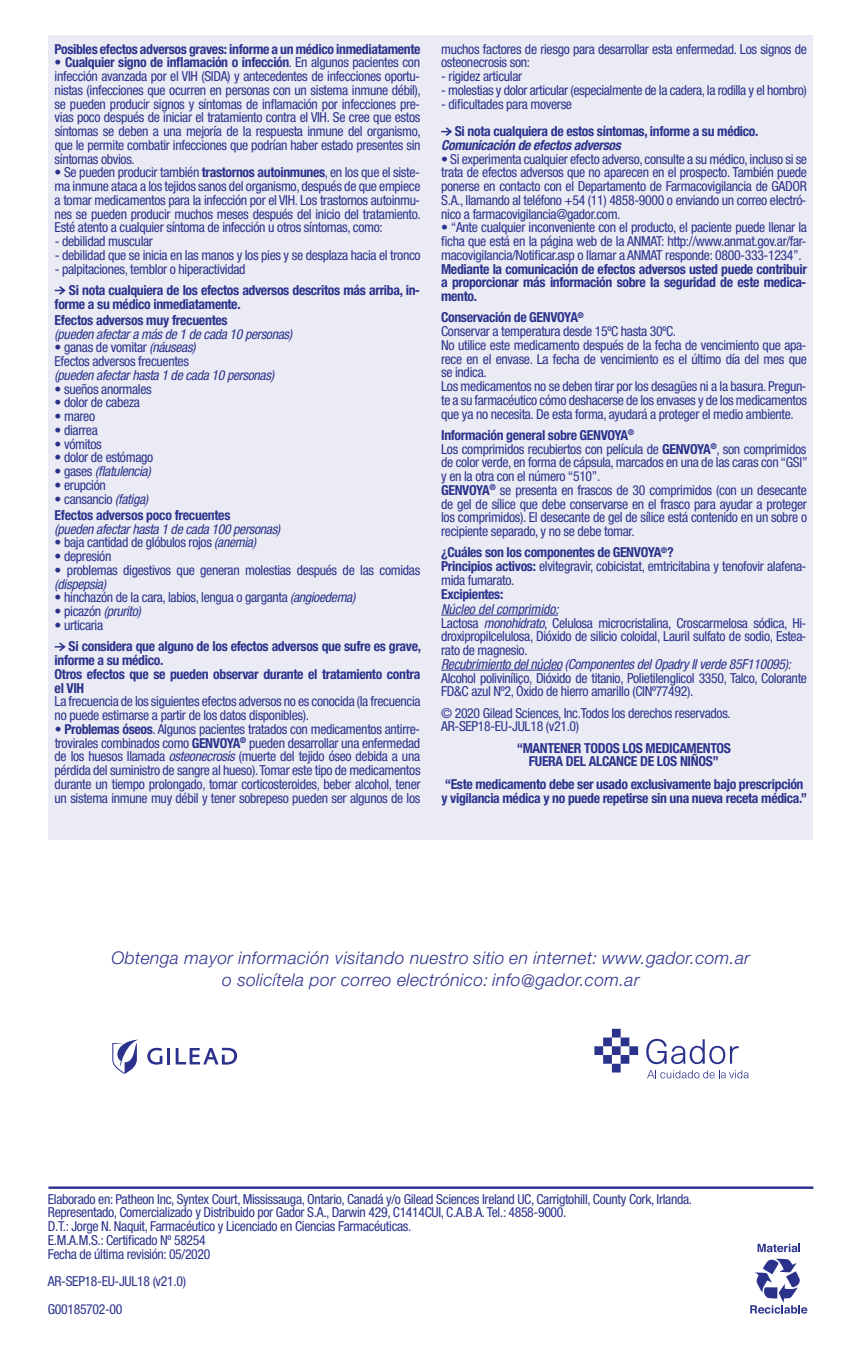
<style>
.page{position:relative;width:851px;height:1347px;background:#fff}
.page>*{position:absolute;margin:0;border:0;box-sizing:border-box;transform-origin:0 0}
.t1{font:italic 300 17.5px/22.5px "Helvetica Neue LT Pro";letter-spacing:.02em;color:#2b328c;text-align:center}
.t2{font:condensed 13.75px/13.8px "Helvetica Neue LT Pro";letter-spacing:-.025em;color:#2b328c}
.t3{font:700 condensed 13.75px/13.8px "Helvetica Neue LT Pro";letter-spacing:-.025em;color:#2b328c}
.t4{font:italic condensed 13.75px "Helvetica Neue LT Pro";letter-spacing:-.025em;color:#2b328c}
.t5{font:italic 700 condensed 13.75px "Helvetica Neue LT Pro";letter-spacing:-.025em;color:#2b328c}
.s1{font-weight:700}
.s2{font-style:italic}
.s3{font-style:normal}
.s4{font-weight:400}
.s5{font-weight:400;font-style:italic}
</style>
<div class="page">
<div style="left:48px;top:35px;width:764px;height:805px;background:#eaebf4"></div>
<svg style="left:55px;top:286px;width:11px;height:9px"></svg>
<svg style="left:55px;top:642px;width:11px;height:9px"></svg>
<hr style="left:441px;top:614px;width:117px;height:1px;background:#2b328c">
<hr style="left:441px;top:669px;width:120px;height:1px;background:#2b328c">
<svg style="left:441px;top:127px;width:11px;height:9px"></svg>
<svg style="left:757px;top:1243px;width:43px;height:9px"></svg>
<svg style="left:750px;top:1258px;width:57px;height:55px"></svg>
<hr style="left:48px;top:1186px;width:765px;height:2px;background:#2b328c">
<svg style="left:147px;top:1047px;width:15px;height:17px"></svg>
<hr style="left:167px;top:1048px;width:3px;height:16px;background:#2b328c">
<svg style="left:176px;top:1047px;width:61px;height:17px"></svg>
<svg style="left:112px;top:1039px;width:26px;height:34px"></svg>
<svg style="left:594px;top:1028px;width:44px;height:44px"></svg>
<svg style="left:647px;top:1070px;width:101px;height:8px"></svg>
<svg style="left:646px;top:1038px;width:92px;height:26px"></svg>
<p class="t3" style="left:55px;top:42px;width:367px">Posibles efectos adversos graves: informe a un médico inmediatamente</p>
<p class="t2" style="left:55px;top:55px;width:368px;text-align:justify">• <span class="s1">Cualquier signo de inflamación o infección</span>. En algunos pacientes con infección avanzada por el VIH (SIDA) y antecedentes de infecciones oportu&shy;nistas (infecciones que ocurren en personas con un sistema inmune débil), se pueden producir signos y síntomas de inflamación por infecciones pre&shy;vias poco después de iniciar el tratamiento contra el VIH. Se cree que estos síntomas se deben a una mejoría de la respuesta inmune del organismo, que le permite combatir infecciones que podrían haber estado presentes sin síntomas obvios.</p>
<p class="t2" style="left:55px;top:165px;width:367px;text-align:justify">• Se pueden producir también <span class="s1">trastornos autoinmunes</span>, en los que el siste&shy;ma inmune ataca a los tejidos sanos del organismo, después de que empiece a tomar medicamentos para la infección por el VIH. Los trastornos autoinmu&shy;nes se pueden producir muchos meses después del inicio del tratamiento.<br>Esté atento a cualquier síntoma de infección u otros síntomas, como:</p>
<p class="t2" style="left:55px;top:234px;width:100px">- debilidad muscular</p>
<p class="t2" style="left:55px;top:248px;width:367px">- debilidad que se inicia en las manos y los pies y se desplaza hacia el tronco</p>
<p class="t2" style="left:55px;top:262px;width:192px">- palpitaciones, temblor o hiperactividad</p>
<p class="t3" style="left:55px;top:283px;width:366px;text-indent:14px">Si nota cualquiera de los efectos adversos descritos más arriba, in&shy;forme a su médico inmediatamente.</p>
<p class="t3" style="left:55px;top:313px;width:174px">Efectos adversos muy frecuentes</p>
<p class="t4" style="left:55px;top:326px;width:239px">(pueden afectar a más de 1 de cada 10 personas)</p>
<p class="t2" style="left:55px;top:340px;width:142px">• ganas de vomitar <span class="s2">(náuseas)<br></span>Efectos adversos frecuentes</p>
<p class="t4" style="left:55px;top:367px;width:221px">(pueden afectar hasta 1 de cada 10 personas)</p>
<p class="t2" style="left:55px;top:382px;width:99px">• sueños anormales</p>
<p class="t2" style="left:55px;top:395px;width:87px">• dolor de cabeza</p>
<p class="t2" style="left:55px;top:409px;width:42px">• mareo</p>
<p class="t2" style="left:55px;top:423px;width:45px">• diarrea</p>
<p class="t2" style="left:55px;top:437px;width:49px">• vómitos</p>
<p class="t2" style="left:55px;top:450px;width:100px">• dolor de estómago</p>
<p class="t4" style="left:55px;top:463px;width:98px"><span class="s3">• gases</span> (flatulencia)</p>
<p class="t2" style="left:55px;top:478px;width:53px">• erupción</p>
<p class="t3" style="left:55px;top:490px;width:177px;line-height:16.2px"><span class="s4">• cansancio</span> <span class="s5">(fatiga)<br></span>Efectos adversos poco frecuentes</p>
<p class="t4" style="left:55px;top:521px;width:227px">(pueden afectar hasta 1 de cada 100 personas)</p>
<p class="t2" style="left:55px;top:535px;width:203px">• baja cantidad de glóbulos rojos <span class="s2">(anemia)</span></p>
<p class="t2" style="left:55px;top:549px;width:58px">• depresión</p>
<p class="t2" style="left:55px;top:563px;width:367px">• problemas digestivos que generan molestias después de las comidas</p>
<p class="t4" style="left:55px;top:576px;width:53px">(dispepsia)</p>
<p class="t2" style="left:55px;top:590px;width:302px">• hinchazón de la cara, labios, lengua o garganta <span class="s2">(angioedema)</span></p>
<p class="t4" style="left:55px;top:603px;width:88px"><span class="s3">• picazón</span> (prurito)</p>
<p class="t2" style="left:55px;top:618px;width:50px">• urticaria</p>
<p class="t3" style="left:55px;top:639px;width:368px;text-indent:14px">Si considera que alguno de los efectos adversos que sufre es grave, informe a su médico.<br>Otros efectos que se pueden observar durante el tratamiento contra el VIH</p>
<p class="t2" style="left:55px;top:694px;width:367px">La frecuencia de los siguientes efectos adversos no es conocida (la frecuencia no puede estimarse a partir de los datos disponibles).</p>
<p class="t2" style="left:55px;top:722px;width:367px;text-align:justify">• <span class="s1">Problemas óseos</span>. Algunos pacientes tratados con medicamentos antirre&shy;trovirales combinados como <span class="s1">GENVOYA</span><sup>®</sup> pueden desarrollar una enfermedad de los huesos llamada <span class="s2">osteonecrosis</span> (muerte del tejido óseo debida a una pérdida del suministro de sangre al hueso).Tomar este tipo de medicamentos durante un tiempo prolongado, tomar corticosteroides, beber alcohol, tener un sistema inmune muy débil y tener sobrepeso pueden ser algunos de los</p>
<p class="t2" style="left:441px;top:42px;width:367px">muchos factores de riesgo para desarrollar esta enfermedad. Los signos de osteonecrosis son:</p>
<p class="t2" style="left:441px;top:69px;width:83px">- rigidez articular</p>
<p class="t2" style="left:441px;top:83px;width:367px">- molestias y dolor articular (especialmente de la cadera, la rodilla y el hombro)</p>
<p class="t2" style="left:441px;top:97px;width:132px">- dificultades para moverse</p>
<p class="t3" style="left:455px;top:124px;width:305px">Si nota cualquiera de estos síntomas, informe a su médico.</p>
<p class="t5" style="left:441px;top:137px;width:181px">Comunicación de efectos adversos</p>
<p class="t2" style="left:441px;top:152px;width:367px;text-align:justify">• Si experimenta cualquier efecto adverso, consulte a su médico, incluso si se trata de efectos adversos que no aparecen en el prospecto. También puede ponerse en contacto con el Departamento de Farmacovigilancia de GADOR S.A., llamando al teléfono +54 (11) 4858-9000 o enviando un correo electró&shy;nico a farmacovigilancia@gador.com.</p>
<p class="t2" style="left:441px;top:220px;width:367px;text-align:justify">• “Ante cualquier inconveniente con el producto, el paciente puede llenar la ficha que está en la página web de la ANMAT: http://www.anmat.gov.ar/far&shy;macovigilancia/Notificar.asp o llamar a ANMAT responde: 0800-333-1234”.</p>
<p class="t3" style="left:441px;top:262px;width:367px;text-align:justify">Mediante la comunicación de efectos adversos usted puede contribuir a proporcionar más información sobre la seguridad de este medica&shy;mento.</p>
<p class="t2" style="left:441px;top:310px;width:367px"><span class="s1">Conservación de GENVOYA</span><sup>®<br></sup>Conservar a temperatura desde 15ºC hasta 30ºC.<br>No utilice este medicamento después de la fecha de vencimiento que apa&shy;rece en el envase. La fecha de vencimiento es el último día del mes que se indica.<br>Los medicamentos no se deben tirar por los desagües ni a la basura. Pregun&shy;te a su farmacéutico cómo deshacerse de los envases y de los medicamentos que ya no necesita. De esta forma, ayudará a proteger el medio ambiente.</p>
<p class="t2" style="left:441px;top:428px;width:368px"><span class="s1">Información general sobre GENVOYA</span><sup>®<br></sup>Los comprimidos recubiertos con película de <span class="s1">GENVOYA</span><sup>®</sup>, son comprimidos de color verde, en forma de cápsula, marcados en una de las caras con “GSI” y en la otra con el número “510”.<br><span class="s1">GENVOYA</span><sup>®</sup> se presenta en frascos de 30 comprimidos (con un desecante de gel de sílice que debe conservarse en el frasco para ayudar a proteger los comprimidos). El desecante de gel de sílice está contenido en un sobre o recipiente separado, y no se debe tomar.</p>
<p class="t2" style="left:441px;top:545px;width:366px"><span class="s1">¿Cuáles son los componentes de GENVOYA</span><sup>®</sup><span class="s1">?<br>Principios activos:</span> elvitegravir, cobicistat, emtricitabina y tenofovir alafena&shy;mida fumarato.</p>
<p class="t3" style="left:441px;top:587px;width:64px">Excipientes:</p>
<p class="t2" style="left:441px;top:602px;width:366px"><span class="s2">Núcleo del comprimido:<br></span>Lactosa <span class="s2">monohidrato</span>, Celulosa microcristalina, Croscarmelosa sódica, Hi&shy;droxipropilcelulosa, Dióxido de silicio coloidal, Lauril sulfato de sodio, Estea&shy;rato de magnesio.</p>
<p class="t4" style="left:441px;top:656px;width:351px">Recubrimiento del núcleo (Componentes del Opadry II verde 85F110095):</p>
<p class="t2" style="left:441px;top:670px;width:367px">Alcohol polivinílico, Dióxido de titanio, Polietilenglicol 3350, Talco, Colorante<br>FD&amp;C azul Nº2, Óxido de hierro amarillo (CINº77492).</p>
<p class="t2" style="left:441px;top:705px;width:291px">© 2020 Gilead Sciences, Inc.Todos los derechos reservados.<br>AR-SEP18-EU-JUL18 (v21.0)</p>
<p class="t3" style="left:516px;top:740px;width:216px;text-align:center">“MANTENER TODOS LOS MEDICAMENTOS<br>FUERA DEL ALCANCE DE LOS NIÑOS”</p>
<p class="t3" style="left:441px;top:777px;width:367px">“Este medicamento debe ser usado exclusivamente bajo prescripción y vigilancia médica y no puede repetirse sin una nueva receta médica.”</p>
<p class="t1" style="left:111px;top:945px;width:640px">Obtenga mayor información visitando nuestro sitio en internet: www.gador.com.ar o solicítela por correo electrónico: info@gador.com.ar</p>
<p class="t2" style="left:48px;top:1191px;width:645px">Elaborado en: Patheon Inc, Syntex Court, Mississauga, Ontario, Canadá y/o Gilead Sciences Ireland UC, Carrigtohill, County Cork, Irlanda.<br>Representado, Comercializado y Distribuido por Gador S.A., Darwin 429, C1414CUI, C.A.B.A. Tel.: 4858-9000.<br>D.T.: Jorge N. Naquit, Farmacéutico y Licenciado en Ciencias Farmacéuticas.<br>E.M.A.M.S.: Certificado Nº 58254<br>Fecha de última revisión: 05/2020</p>
<p class="t2" style="left:48px;top:1267px;width:139px;line-height:27.5px">AR-SEP18-EU-JUL18 (v21.0)<br>G00185702-00</p>
</div>
